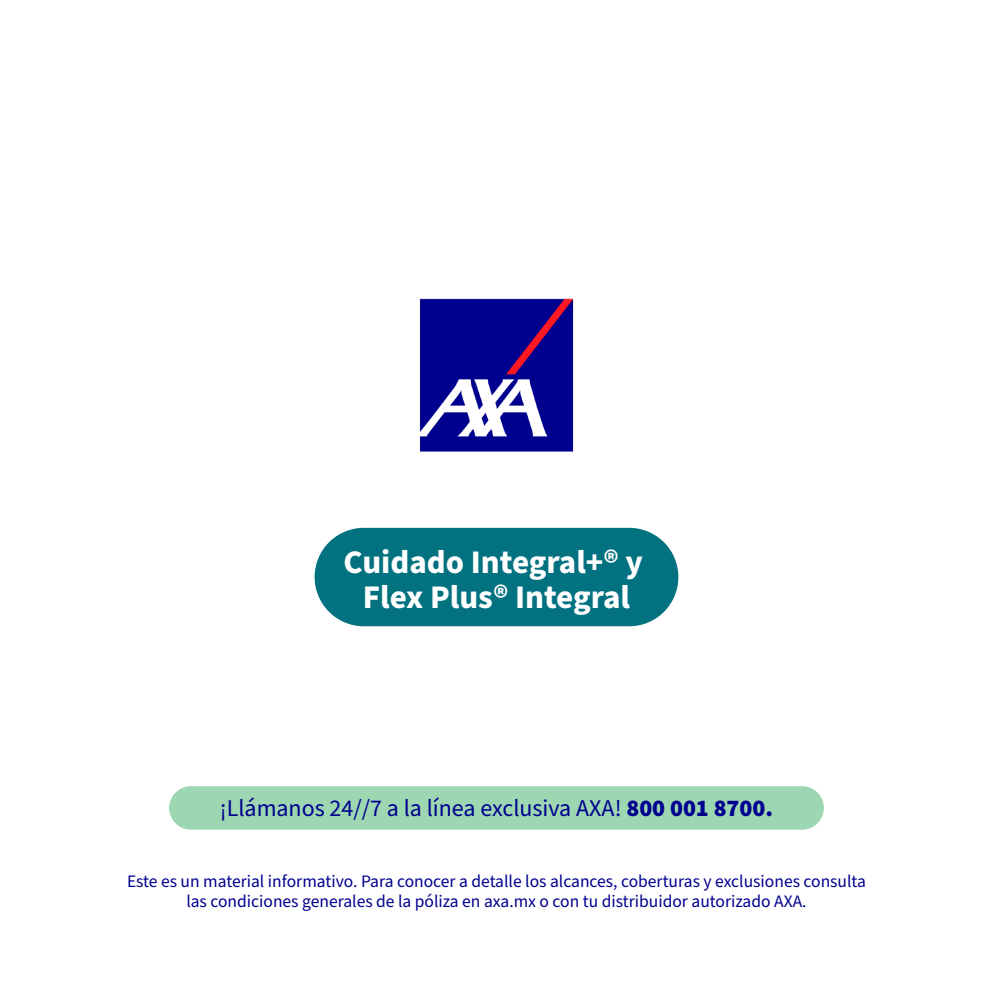
<style>
.page{position:relative;width:993px;height:993px;background:#fff}
.page>*{position:absolute;margin:0;border:0;box-sizing:border-box;transform-origin:0 0}
.t1{font:700 32.9px/35px "Source Sans Pro";color:#fff;text-align:center}
.t2{font:23.97px "Source Sans Pro";color:#00008e}
.t3{font:17.5px/19.2px "Source Sans Pro";color:#00008f;text-align:center}
.s1{font-weight:900}
</style>
<div class="page">
<div style="left:314px;top:527px;width:364px;height:99px;background:#027180;border-radius:49px"></div>
<div style="left:169px;top:785px;width:654px;height:44px;background:#9dd7b2;border-radius:22px"></div>
<img style="left:419px;top:298px;width:155px;height:154px">
<h1 class="t1" style="left:343px;top:545px;width:301px">Cuidado Integral+® y<br>Flex Plus® Integral</h1>
<h2 class="t2" style="left:220px;top:792px;width:554px">¡Llámanos 24//7 a la línea exclusiva AXA! <span class="s1">800 001 8700.</span></h2>
<p class="t3" style="left:127px;top:872px;width:740px">Este es un material informativo. Para conocer a detalle los alcances, coberturas y exclusiones consulta las condiciones generales de la póliza en axa.mx o con tu distribuidor autorizado AXA.</p>
</div>
